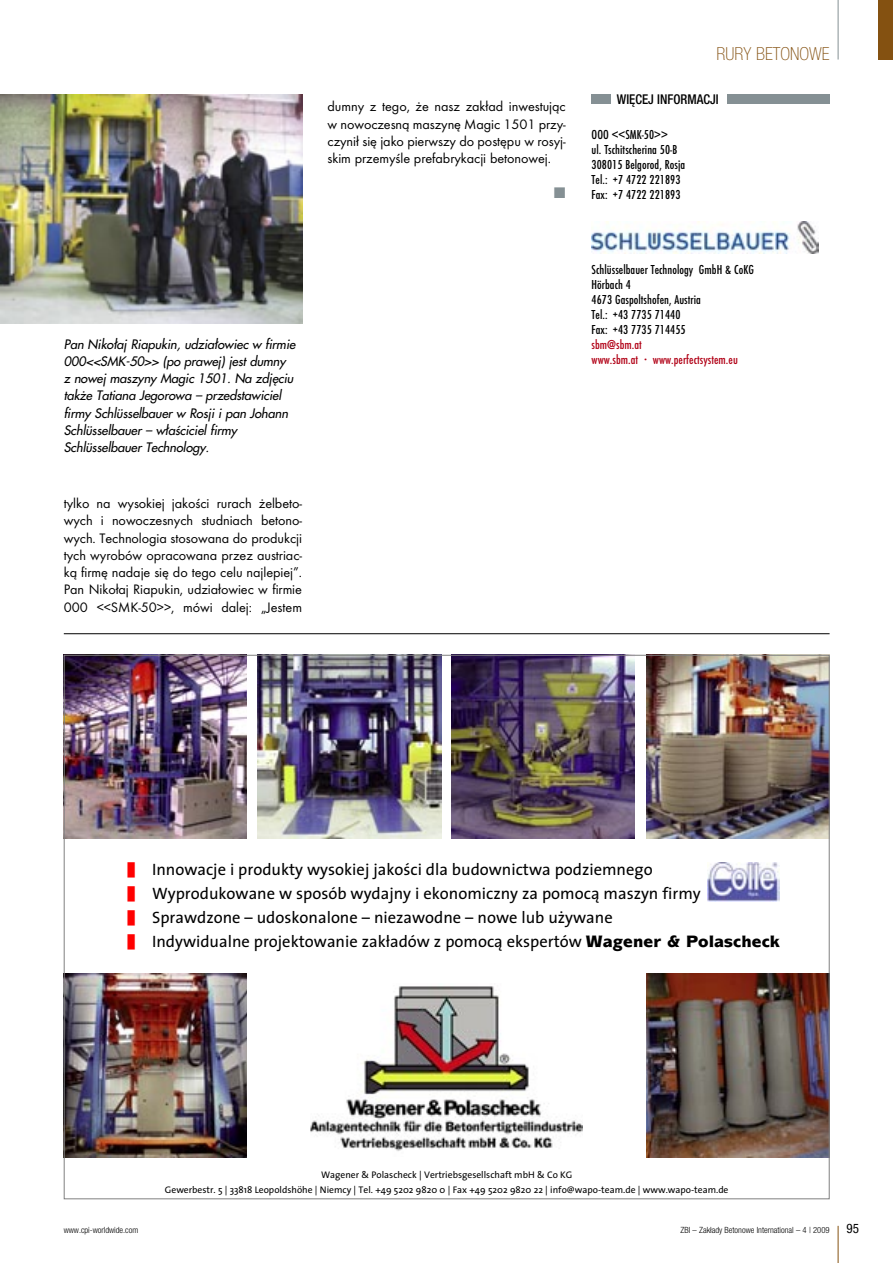
<style>
.page{position:relative;width:893px;height:1263px;background:#fff}
.page>*{position:absolute;margin:0;border:0;box-sizing:border-box;transform-origin:0 0}
.t1{font:18px "Helvetica Neue Thin Cond";color:#845111}
.t2{font:16.5px/24px "The Sans Plain";color:#000}
.t3{font:14.25px/17.2px "Futura TCE";letter-spacing:-.005em;color:#000;text-align:justify}
.t4{font:14.25px "Euro Pi Three";color:#859094}
.t5{font:13.5px/15px "Futura TCE Medium Condensed";letter-spacing:.005em;color:#000}
.t6{font:13.5px/15px "Futura TCE Medium Condensed";letter-spacing:.005em;color:#b10016}
.t7{font:13.5px "Helvetica Neue Medium Cond";color:#000;scale:.95 1}
.t8{font:13.05px "Helvetica Neue Condensed";color:#000}
.t9{font:italic 12.75px/17.2px "Futura";letter-spacing:-.005em;color:#000}
.t10{font:9.6px/15px "The Sans Plain";color:#000;text-align:center}
.t11{font:8.55px "Helvetica Neue Light Cond";color:#000}
.s1{font-family:"Mixage Blk PL"}
</style>
<div class="page">
<hr style="left:837px;top:1226px;width:1px;height:37px;background:#845111">
<hr style="left:837px;top:0;width:1px;height:60px;background:#859094">
<div style="left:878px;top:0;width:14px;height:60px;background:#845111"></div>
<img style="left:0;top:94px;width:302px;height:229px">
<img style="left:591px;top:221px;width:227px;height:33px">
<hr style="left:64px;top:633px;width:765px;height:1px;background:#000">
<div style="left:591px;top:94px;width:19px;height:9px;background:#859094"></div>
<div style="left:727px;top:94px;width:102px;height:9px;background:#859094"></div>
<img style="left:66px;top:657px;width:181px;height:181px">
<img style="left:451px;top:657px;width:183px;height:181px">
<img style="left:646px;top:657px;width:181px;height:181px">
<img style="left:66px;top:974px;width:181px;height:183px">
<img style="left:646px;top:973px;width:181px;height:184px">
<img style="left:258px;top:657px;width:183px;height:181px">
<img style="left:310px;top:986px;width:272px;height:165px">
<img style="left:707px;top:862px;width:72px;height:39px">
<p class="t3" style="left:327px;top:98px;width:240px">dumny z tego, że nasz zakład inwestując w nowoczesną maszynę Magic 1501 przy&shy;czynił się jako pierwszy do postępu w rosyj&shy;skim przemyśle prefabrykacji betonowej.</p>
<p class="t4" style="left:554px;top:183px;width:13px">M</p>
<p class="t1" style="left:716px;top:42px;width:115px">RURY BETONOWE</p>
<p class="t7" style="left:617px;top:91px;width:109px">WIĘCEJ INFORMACJI</p>
<p class="t5" style="left:591px;top:127px;width:95px">OOO &lt;&lt;SMK-50&gt;&gt;<br>ul. Tschitscherina 50-B<br>308015 Belgorod, Rosja<br>Tel.: +7 4722 221893<br>Fax: +7 4722 221893</p>
<p class="t9" style="left:64px;top:335px;width:233px">Pan Nikołaj Riapukin, udziałowiec w firmie 000&lt;&lt;SMK-50&gt;&gt; (po prawej) jest dumny<br>z nowej maszyny Magic 1501. Na zdjęciu także Tatiana Jegorowa – przedstawiciel firmy Schlüsselbauer w Rosji i pan Johann Schlüsselbauer – właściciel firmy Schlüsselbauer Technology.</p>
<p class="t3" style="left:64px;top:495px;width:240px">tylko na wysokiej jakości rurach żelbeto&shy;wych i nowoczesnych studniach betono&shy;wych. Technologia stosowana do produkcji tych wyrobów opracowana przez austriac&shy;ką firmę nadaje się do tego celu najlepiej”.<br>Pan Nikołaj Riapukin, udziałowiec w firmie 000 &lt;&lt;SMK-50&gt;&gt;, mówi dalej: „Jestem</p>
<p class="t5" style="left:591px;top:262px;width:164px">Schlüsselbauer Technology GmbH &amp; CoKG<br>Hörbach 4<br>4673 Gaspoltshofen, Austria<br>Tel.: +43 7735 71440<br>Fax: +43 7735 714455</p>
<p class="t6" style="left:591px;top:337px;width:148px">sbm@sbm.at<br>www.sbm.at · www.perfectsystem.eu</p>
<p class="t2" style="left:152px;top:857px;width:630px">Innowacje i produkty wysokiej jakości dla budownictwa podziemnego<br>Wyprodukowane w sposób wydajny i ekonomiczny za pomocą maszyn firmy Sprawdzone – udoskonalone – niezawodne – nowe lub używane<br>Indywidualne projektowanie zakładów z pomocą ekspertów <span class="s1">Wagener &amp; Polascheck</span></p>
<p class="t10" style="left:165px;top:1166px;width:565px">Wagener &amp; Polascheck | Vertriebsgesellschaft mbH &amp; Co KG<br>Gewerbestr. 5 | 33818 Leopoldshöhe | Niemcy | Tel. +49 5202 9820 0 | Fax +49 5202 9820 22 | info@wapo-team.de | www.wapo-team.de</p>
<p class="t11" style="left:64px;top:1224px;width:76px">www.cpi-worldwide.com</p>
<p class="t11" style="left:680px;top:1224px;width:150px">ZBI – Zakłady Betonowe International – 4 | 2009</p>
<p class="t8" style="left:846px;top:1220px;width:14px">95</p>
</div>
